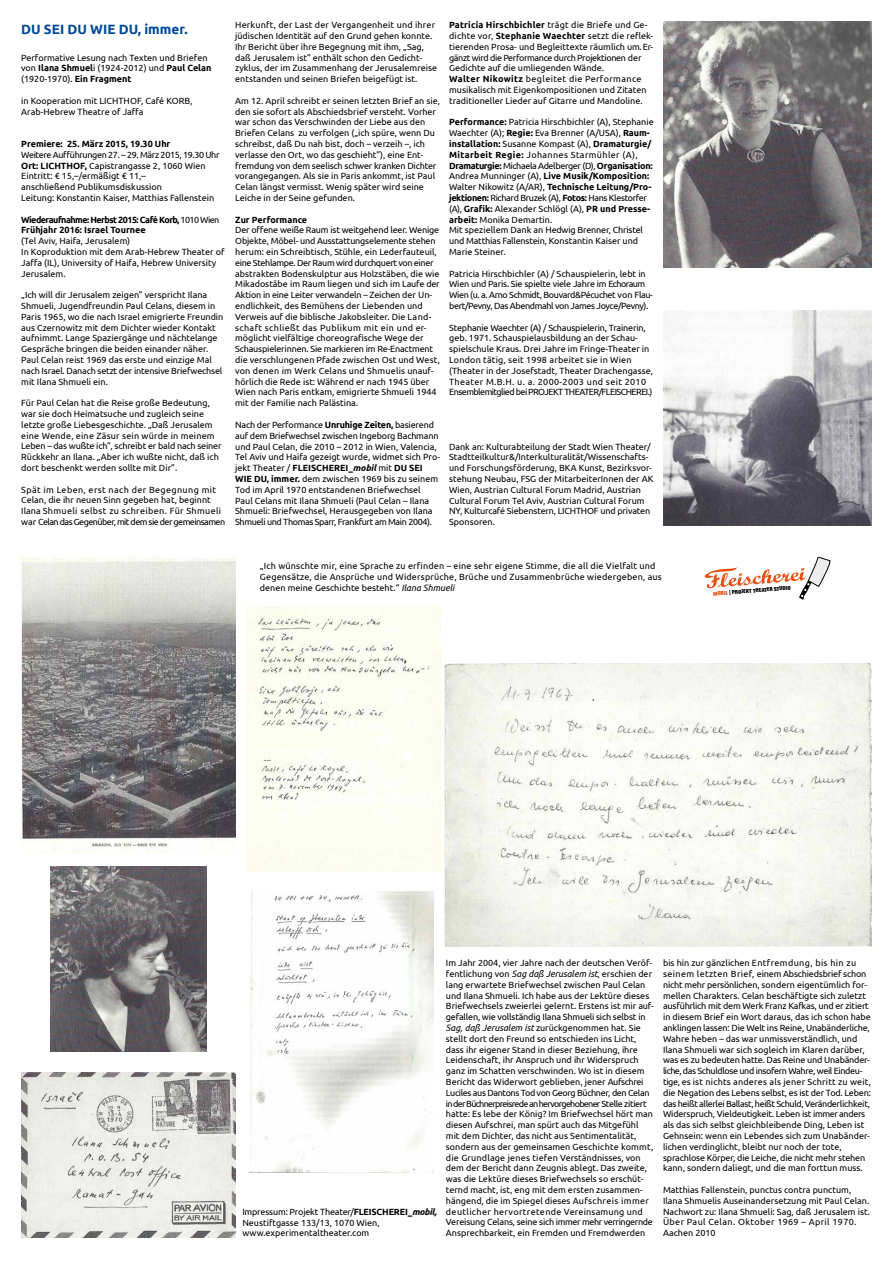
<style>
.page{position:relative;width:893px;height:1263px;background:#fff}
.page>*{position:absolute;margin:0;border:0;box-sizing:border-box;transform-origin:0 0}
.t1{font:700 13.5px "Ubuntu";color:#00489a}
.t2{font:9px/10.8px "Ubuntu";color:#000}
.t3{font:9px/10.8px "Ubuntu";letter-spacing:.02em;color:#000}
.t4{font:9px/10.8px "Ubuntu";letter-spacing:-.04em;color:#000}
.t5{font:700 9px/10.8px "Ubuntu";letter-spacing:-.06em;color:#000}
.t6{font:700 9px "Ubuntu";color:#000}
.t7{font:800 5.47px "Akzidenz Grotesk BE";color:#000}
.s1{font-weight:700}
.s2{font-weight:400}
.s3{font-weight:700;font-style:italic}
.s4{font-style:italic}
.s5{color:#e94e0f}
</style>
<div class="page">
<img style="left:663px;top:310px;width:209px;height:215px">
<img style="left:663px;top:22px;width:209px;height:246px">
<img style="left:21px;top:557px;width:215px;height:296px">
<img style="left:21px;top:1072px;width:215px;height:165px">
<img style="left:249px;top:892px;width:184px;height:280px">
<img style="left:247px;top:606px;width:193px;height:266px">
<img style="left:51px;top:867px;width:155px;height:185px">
<img style="left:445px;top:664px;width:427px;height:283px">
<svg style="left:705px;top:557px;width:125px;height:43px"></svg>
<h1 class="t1" style="left:21px;top:21px;width:168px">DU SEI DU WIE DU, immer.</h1>
<p class="t2" style="left:21px;top:52px;width:192px">Performative Lesung nach Texten und Briefen von <span class="s1">Ilana Shmuel</span>i (1924-2012) und <span class="s1">Paul Celan </span>(1920-1970). <span class="s1">Ein Fragment</span></p>
<p class="t2" style="left:21px;top:95px;width:173px">in Kooperation mit LICHTHOF, Café KORB,<br>Arab-Hebrew Theatre of Jaffa</p>
<p class="t6" style="left:21px;top:138px;width:151px">Premiere: 25. März 2015, 19.30 Uhr</p>
<p class="t2" style="left:21px;top:149px;width:200px">Weitere Aufführungen 27. – 29. März 2015, 19.30 Uhr <span class="s1">Ort: LICHTHOF,</span> Capistrangasse 2, 1060 Wien Eintritt: € 15,–/ermäßigt € 11,–<br>anschließend Publikumsdiskussion<br>Leitung: Konstantin Kaiser, Matthias Fallenstein</p>
<p class="t5" style="left:21px;top:214px;width:200px">Wiederaufnahme: Herbst 2015: Café Korb, <span class="s2">1010 Wien<br></span>Frühjahr 2016: Israel Tournee</p>
<p class="t2" style="left:21px;top:235px;width:205px">(Tel Aviv, Haifa, Jerusalem)<br>In Koproduktion mit dem Arab-Hebrew Theater of Jaffa (IL), University of Haifa, Hebrew University Jerusalem.</p>
<p class="t2" style="left:21px;top:289px;width:204px">„Ich will dir Jerusalem zeigen” verspricht Ilana Shmueli, Jugendfreundin Paul Celans, diesem in Paris 1965, wo die nach Israel emigrierte Freundin aus Czernowitz mit dem Dichter wieder Kontakt aufnimmt. Lange Spaziergänge und nächtelange Gespräche bringen die beiden einander näher.<br>Paul Celan reist 1969 das erste und einzige Mal nach Israel. Danach setzt der intensive Briefwechsel mit Ilana Shmueli ein.</p>
<p class="t2" style="left:21px;top:397px;width:202px">Für Paul Celan hat die Reise große Bedeutung, war sie doch Heimatsuche und zugleich seine letzte große Liebesgeschichte. „Daß Jerusalem eine Wende, eine Zäsur sein würde in meinem Leben – das wußte ich”, schreibt er bald nach seiner Rückkehr an Ilana. „Aber ich wußte nicht, daß ich dort beschenkt werden sollte mit Dir”.</p>
<p class="t2" style="left:21px;top:484px;width:206px">Spät im Leben, erst nach der Begegnung mit Celan, die ihr neuen Sinn gegeben hat, beginnt Ilana Shmueli selbst zu schreiben. Für Shmueli war Celan das Gegenüber, mit dem sie der gemeinsamen</p>
<p class="t2" style="left:235px;top:19px;width:204px">Herkunft, der Last der Vergangenheit und ihrer jüdischen Identität auf den Grund gehen konnte.<br>Ihr Bericht über ihre Begegnung mit ihm, „Sag, daß Jerusalem ist” enthält schon den Gedicht&shy;zyklus, der im Zusammenhang der Jerusalemreise entstanden und seinen Briefen beigefügt ist.</p>
<p class="t2" style="left:235px;top:95px;width:206px">Am 12. April schreibt er seinen letzten Brief an sie, den sie sofort als Abschiedsbrief versteht. Vorher war schon das Verschwinden der Liebe aus den Briefen Celans zu verfolgen („ich spüre, wenn Du schreibst, daß Du nah bist, doch – verzeih –, ich verlasse den Ort, wo das geschieht”), eine Ent&shy;fremdung von dem seelisch schwer kranken Dichter vorangegangen. Als sie in Paris ankommt, ist Paul Celan längst vermisst. Wenig später wird seine Leiche in der Seine gefunden.</p>
<p class="t6" style="left:235px;top:214px;width:74px">Zur Performance</p>
<p class="t2" style="left:235px;top:225px;width:206px">Der offene weiße Raum ist weitgehend leer. Wenige Objekte, Möbel- und Ausstattungselemente stehen herum: ein Schreibtisch, Stühle, ein Lederfauteuil, eine Stehlampe. Der Raum wird durchquert von einer abstrakten Bodenskulptur aus Holzstäben, die wie Mikadostäbe im Raum liegen und sich im Laufe der Aktion in eine Leiter verwandeln – Zeichen der Un&shy;endlichkeit, des Bemühens der Liebenden und Verweis auf die biblische Jakobsleiter. Die Land&shy;schaft schließt das Publikum mit ein und er&shy;möglicht vielfältige choreografische Wege der Schauspielerinnen. Sie markieren im Re-Enactment die verschlungenen Pfade zwischen Ost und West, von denen im Werk Celans und Shmuelis unauf&shy;hörlich die Rede ist: Während er nach 1945 über Wien nach Paris entkam, emigrierte Shmueli 1944 mit der Familie nach Palästina.</p>
<p class="t2" style="left:235px;top:419px;width:206px">Nach der Performance <span class="s1">Unruhige Zeiten,</span> basierend auf dem Briefwechsel zwischen Ingeborg Bachmann und Paul Celan, die 2010 – 2012 in Wien, Valencia, Tel Aviv und Haifa gezeigt wurde, widmet sich Pro&shy;jekt Theater / <span class="s1">FLEISCHEREI_</span><span class="s3">mobil</span> mit <span class="s1">DU SEI WIE DU, immer.</span> dem zwischen 1969 bis zu seinem Tod im April 1970 entstandenen Briefwechsel Paul Celans mit Ilana Shmueli (Paul Celan – Ilana Shmueli: Briefwechsel, Herausgegeben von Ilana Shmueli und Thomas Sparr, Frankfurt am Main 2004).</p>
<p class="t2" style="left:449px;top:19px;width:206px"><span class="s1">Patricia Hirschbichler</span> trägt die Briefe und Ge&shy;dichte vor, <span class="s1">Stephanie Waechter</span> setzt die reflek&shy;tierenden Prosa- und Begleittexte räumlich um. Er&shy;gänzt wird die Performance durch Projektionen der Gedichte auf die umliegenden Wände.<br><span class="s1">Walter Nikowitz</span> begleitet die Performance musikalisch mit Eigenkompositionen und Zitaten traditioneller Lieder auf Gitarre und Mandoline.</p>
<p class="t2" style="left:449px;top:117px;width:206px"><span class="s1">Performance:</span> Patricia Hirschbichler (A), Stephanie Waechter (A); <span class="s1">Regie:</span> Eva Brenner (A/USA), <span class="s1">Raum&shy;installation:</span> Susanne Kompast (A), <span class="s1">Dramaturgie/ Mitarbeit Regie:</span> Johannes Starmühler (A), <span class="s1">Dramaturgie:</span> Michaela Adelberger (D), <span class="s1">Organisation:<br></span>Andrea Munninger (A), <span class="s1">Live Musik/Komposition:<br></span>Walter Nikowitz (A/AR), <span class="s1">Technische Leitung/Pro&shy;jektionen:</span> Richard Bruzek (A), <span class="s1">Fotos:</span> Hans Klestorfer (A), <span class="s1">Grafik:</span> Alexander Schlögl (A), <span class="s1">PR und Presse&shy;arbeit:</span> Monika Demartin.<br>Mit speziellem Dank an Hedwig Brenner, Christel und Matthias Fallenstein, Konstantin Kaiser und Marie Steiner.</p>
<p class="t4" style="left:449px;top:268px;width:205px">Patricia Hirschbichler (A) / Schauspielerin, lebt in Wien und Paris. Sie spielte viele Jahre im Echoraum Wien (u. a. Arno Schmidt, Bouvard&amp;Pécuchet von Flau&shy;bert/Pevny, Das Abendmahl von James Joyce/Pevny).</p>
<p class="t2" style="left:449px;top:322px;width:205px">Stephanie Waechter (A) / Schauspielerin, Trainerin, geb. 1971. Schauspielausbildung an der Schau&shy;spielschule Kraus. Drei Jahre im Fringe-Theater in London tätig, seit 1998 arbeitet sie in Wien (Theater in der Josefstadt, Theater Drachengasse, Theater M.B.H. u. a. 2000-2003 und seit 2010<br>Ensemblemitglied bei PROJEKT THEATER/FLEISCHEREI.)</p>
<p class="t2" style="left:449px;top:441px;width:206px">Dank an: Kulturabteilung der Stadt Wien Theater/ Stadtteilkultur&amp;/Interkulturalität/Wissenschafts&shy;und Forschungsförderung, BKA Kunst, Bezirksvor&shy;stehung Neubau, FSG der MitarbeiterInnen der AK Wien, Austrian Cultural Forum Madrid, Austrian Cultural Forum Tel Aviv, Austrian Cultural Forum NY, Kulturcafé Siebenstern, LICHTHOF und privaten Sponsoren.</p>
<p class="t3" style="left:260px;top:561px;width:403px">„Ich wünschte mir, eine Sprache zu erfinden – eine sehr eigene Stimme, die all die Vielfalt und<br>Gegensätze, die Ansprüche und Widersprüche, Brüche und Zusammenbrüche wiedergeben, aus denen meine Geschichte besteht.“ <span class="s4">Ilana Shmueli</span></p>
<p class="t7" style="left:713px;top:591px;width:79px;rotate:-5deg"><span class="s5">MOBIL</span> | PROJEKT THEATER STUDIO</p>
<p class="t2" style="left:242px;top:1206px;width:196px">Impressum: Projekt Theater/<span class="s1">FLEISCHEREI_</span><span class="s3">mobil,<br></span>Neustiftgasse 133/13, 1070 Wien, www.experimentaltheater.com</p>
<p class="t2" style="left:446px;top:957px;width:209px">Im Jahr 2004, vier Jahre nach der deutschen Veröf&shy;fentlichung von <span class="s4">Sag daß Jerusalem ist</span>, erschien der lang erwartete Briefwechsel zwischen Paul Celan und Ilana Shmueli. Ich habe aus der Lektüre dieses Briefwechsels zweierlei gelernt. Erstens ist mir auf&shy;gefallen, wie vollständig Ilana Shmueli sich selbst in <span class="s4">Sag, daß Jerusalem ist</span> zurückgenommen hat. Sie stellt dort den Freund so entschieden ins Licht, dass ihr eigener Stand in dieser Beziehung, ihre Leidenschaft, ihr Anspruch und ihr Widerspruch ganz im Schatten verschwinden. Wo ist in diesem Bericht das Widerwort geblieben, jener Aufschrei Luciles aus Dantons Tod von Georg Büchner, den Celan in der Büchnerpreisrede an hervorgehobener Stelle zitiert hatte: Es lebe der König? Im Briefwechsel hört man diesen Aufschrei, man spürt auch das Mitgefühl mit dem Dichter, das nicht aus Sentimentalität, sondern aus der gemeinsamen Geschichte kommt, die Grundlage jenes tiefen Verständnisses, von dem der Bericht dann Zeugnis ablegt. Das zweite, was die Lektüre dieses Briefwechsels so erschüt&shy;ternd macht, ist, eng mit dem ersten zusammen&shy;hängend, die im Spiegel dieses Aufschreis immer deutlicher hervortretende Vereinsamung und Vereisung Celans, seine sich immer mehr verringernde Ansprechbarkeit, ein Fremden und Fremdwerden</p>
<p class="t2" style="left:663px;top:957px;width:210px">bis hin zur gänzlichen Entfremdung, bis hin zu seinem letzten Brief, einem Abschiedsbrief schon nicht mehr persönlichen, sondern eigentümlich for&shy;mellen Charakters. Celan beschäftigte sich zuletzt ausführlich mit dem Werk Franz Kafkas, und er zitiert in diesem Brief ein Wort daraus, das ich schon habe anklingen lassen: Die Welt ins Reine, Unabänderliche, Wahre heben – das war unmissverständlich, und Ilana Shmueli war sich sogleich im Klaren darüber, was es zu bedeuten hatte. Das Reine und Unabänder&shy;liche, das Schuldlose und insofern Wahre, weil Eindeu&shy;tige, es ist nichts anderes als jener Schritt zu weit, die Negation des Lebens selbst, es ist der Tod. Leben: das heißt allerlei Ballast, heißt Schuld, Veränderlichkeit, Widerspruch, Vieldeutigkeit. Leben ist immer anders als das sich selbst gleichbleibende Ding, Leben ist Gehnsein: wenn ein Lebendes sich zum Unabänder&shy;lichen verdinglicht, bleibt nur noch der tote, sprachlose Körper, die Leiche, die nicht mehr stehen kann, sondern daliegt, und die man forttun muss.</p>
<p class="t2" style="left:663px;top:1184px;width:208px">Matthias Fallenstein, punctus contra punctum, Ilana Shmuelis Auseinandersetzung mit Paul Celan.<br>Nachwort zu: Ilana Shmueli: Sag, daß Jerusalem ist.<br>Über Paul Celan. Oktober 1969 – April 1970.<br>Aachen 2010</p>
</div>
